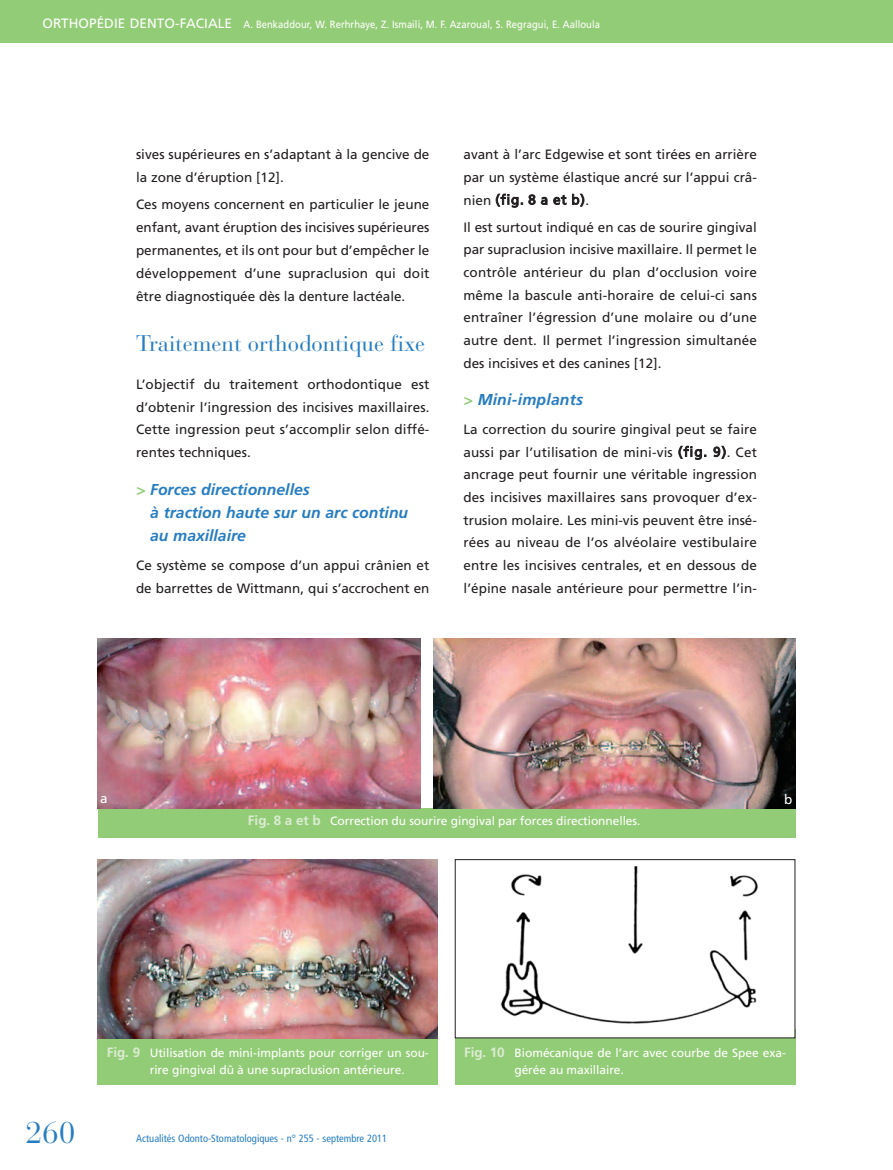
<style>
.page{position:relative;width:893px;height:1170px;background:#fff}
.page>*{position:absolute;margin:0;border:0;box-sizing:border-box;transform-origin:0 0}
.t1{font:30px "Bauer Bodoni";color:#277dc1}
.t2{font:22.5px "Bauer Bodoni";color:#277dc1}
.t3{font:italic 700 15.75px/22.8px "Frutiger";color:#277dc1}
.t4{font:13.5px/22.6px "Frutiger";color:#231f20;text-align:justify}
.t5{font:13.5px "Frutiger";color:#fff}
.t6{font:12px/16.5px "Frutiger";letter-spacing:-.005em;color:#fff}
.t7{font:10.5px "Frutiger";letter-spacing:.005em;color:#fff;scale:.9 1}
.t8{font:condensed 10.5px "Frutiger";color:#277dc1}
.s1{font-size:13.5px}
.s2{color:#93cc77}
.s3{font-weight:700;font-size:13.5px;color:#daecd2}
</style>
<div class="page">
<div style="left:0;top:0;width:893px;height:43px;background:#93cc77"></div>
<div style="left:98px;top:808px;width:697px;height:30px;background:#93cc77"></div>
<img style="left:98px;top:638px;width:323px;height:170px">
<img style="left:434px;top:638px;width:361px;height:170px">
<div style="left:98px;top:1029px;width:340px;height:55px;background:#93cc77"></div>
<img style="left:98px;top:859px;width:340px;height:178px">
<div style="left:455px;top:1029px;width:340px;height:55px;background:#93cc77"></div>
<img style="left:457px;top:866px;width:336px;height:169px">
<div style="left:455px;top:859px;width:340px;height:178px;border:1px solid #231f20"></div>
<p class="t7" style="left:43px;top:20px;width:621px"><span class="s1">ORTHOPÉDIE DENTO-FACIALE</span> A. Benkaddour, W. Rerhrhaye, Z. Ismaili, M. F. Azaroual, S. Regragui, E. Aalloula</p>
<p class="t4" style="left:136px;top:144px;width:295px">sives supérieures en s’adaptant à la gencive de la zone d’éruption [12].</p>
<p class="t4" style="left:136px;top:194px;width:295px">Ces moyens concernent en particulier le jeune enfant, avant éruption des incisives supérieures permanentes, et ils ont pour but d’empêcher le développement d’une supraclusion qui doit être diagnostiquée dès la denture lactéale.</p>
<h2 class="t2" style="left:136px;top:335px;width:291px">Traitement orthodontique fixe</h2>
<p class="t4" style="left:136px;top:373px;width:295px">L’objectif du traitement orthodontique est d’obtenir l’ingression des incisives maxillaires.<br>Cette ingression peut s’accomplir selon diffé&shy;rentes techniques.</p>
<p class="t3" style="left:150px;top:479px;width:260px;text-indent:-14px"><span class="s2">&gt;</span> Forces directionnelles<br>à traction haute sur un arc continu au maxillaire</p>
<p class="t4" style="left:136px;top:554px;width:295px">Ce système se compose d’un appui crânien et de barrettes de Wittmann, qui s’accrochent en</p>
<p class="t4" style="left:463px;top:144px;width:295px">avant à l’arc Edgewise et sont tirées en arrière par un système élastique ancré sur l’appui crâ&shy;nien (fig. 8 a et b).</p>
<p class="t4" style="left:463px;top:216px;width:295px">Il est surtout indiqué en cas de sourire gingival par supraclusion incisive maxillaire. Il permet le contrôle antérieur du plan d’occlusion voire même la bascule anti-horaire de celui-ci sans entraîner l’égression d’une molaire ou d’une autre dent. Il permet l’ingression simultanée des incisives et des canines [12].</p>
<p class="t3" style="left:463px;top:389px;width:121px"><span class="s2">&gt;</span> Mini-implants</p>
<p class="t4" style="left:463px;top:419px;width:295px">La correction du sourire gingival peut se faire aussi par l’utilisation de mini-vis (fig. 9). Cet ancrage peut fournir une véritable ingression des incisives maxillaires sans provoquer d’ex&shy;trusion molaire. Les mini-vis peuvent être insé&shy;rées au niveau de l’os alvéolaire vestibulaire entre les incisives centrales, et en dessous de l’épine nasale antérieure pour permettre l’in-</p>
<p class="t5" style="left:100px;top:793px;width:9px">a</p>
<p class="t5" style="left:784px;top:793px;width:10px">b</p>
<p class="t6" style="left:248px;top:813px;width:394px"><span class="s3">Fig. 8 a et b</span> Correction du sourire gingival par forces directionnelles.</p>
<h1 class="t1" style="left:26px;top:1121px;width:52px">260</h1>
<p class="t6" style="left:150px;top:1045px;width:281px;text-indent:-43px"><span class="s3">Fig. 9</span> Utilisation de mini-implants pour corriger un sou&shy;rire gingival dû à une supraclusion antérieure.</p>
<p class="t6" style="left:514px;top:1045px;width:273px;text-indent:-50px"><span class="s3">Fig. 10</span> Biomécanique de l’arc avec courbe de Spee exa&shy;gérée au maxillaire.</p>
<p class="t8" style="left:136px;top:1134px;width:253px">Actualités Odonto-Stomatologiques - n° 255 - septembre 2011</p>
</div>
